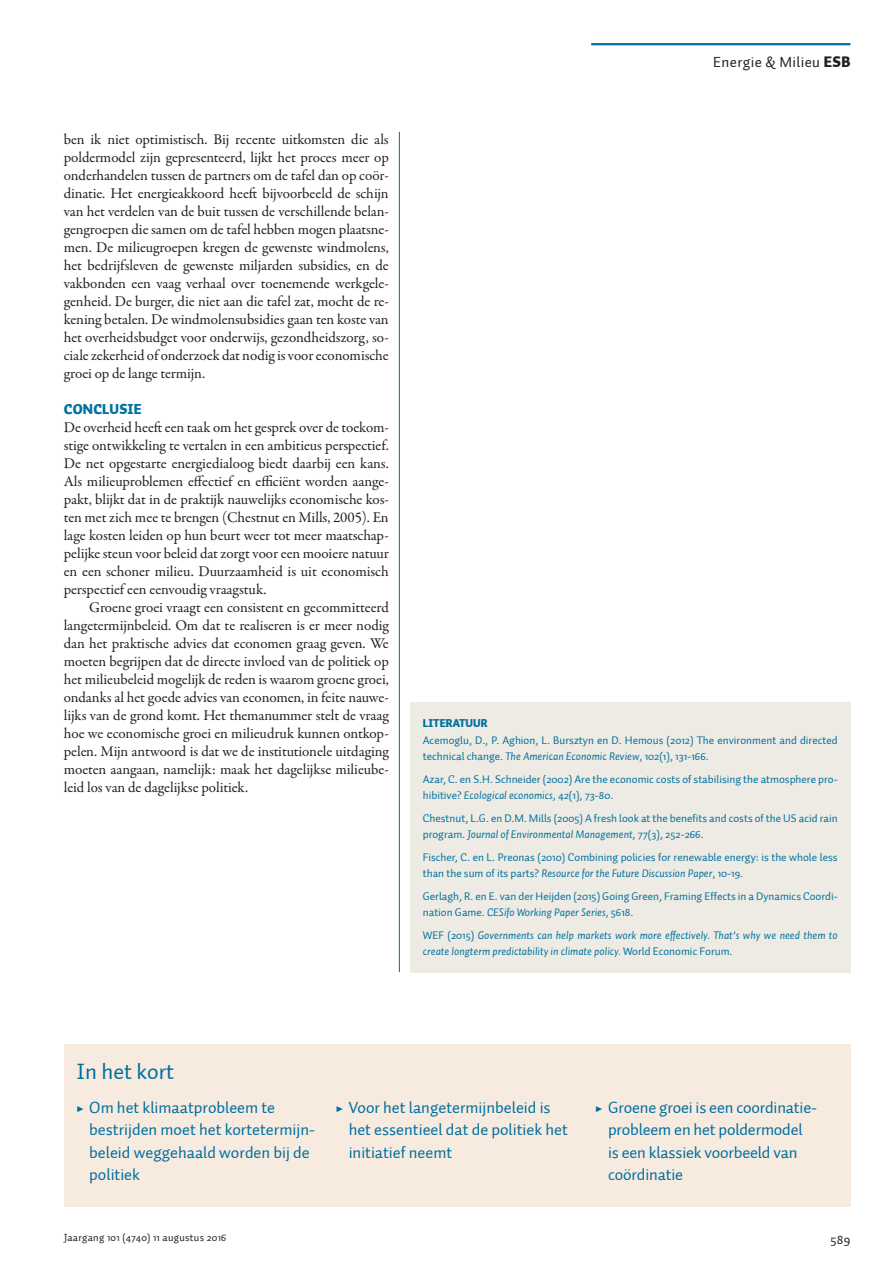
<style>
.page{position:relative;width:893px;height:1263px;background:#fff}
.page>*{position:absolute;margin:0;border:0;box-sizing:border-box;transform-origin:0 0}
.KDK1_FiguurKop{font:22.5px "Auto 1";color:#006e9f}
.t1{font:16.5px/22.5px "Auto 1";color:#006e9f}
.PLAT_VervolgAlinea{font:15px/18px "Garamond Premr Pro";letter-spacing:-.005em;color:#231f20;text-align:justify}
.PLAT_EersteAlinea{font:15px/18px "Garamond Premr Pro";letter-spacing:-.005em;color:#231f20;text-align:justify}
.t2{font:15px "Auto 1";letter-spacing:.025em;color:#231f20}
.PTK1_Tussenkop{font:900 14.25px "Auto 1";letter-spacing:.01em;color:#0071a0}
.t3{font:13.5px "Auto 1";color:#231f20}
.KDPT_LiteratuurTekst{font:11.25px/16.5px "Auto 1";color:#0071a0}
.KDPT_LiteratuurTekst-2{font:italic 11.25px/16.5px "Auto 1";color:#0071a0}
.KDPT_LiteratuurTekst-3{font:900 11.25px "Auto 1";color:#0071a0}
.t4{font:10.5px "Auto 1";letter-spacing:.025em;color:#231f20}
.s1{font-weight:900}
.s2{font-style:italic}
.s3{font-style:normal}
.s4{font-family:"Garamond Premr Pro";font-weight:700}
</style>
<div class="page">
<hr style="left:591px;top:43px;width:259px;height:2px;background:#006e9f">
<div style="left:64px;top:1044px;width:786px;height:162px;background:#f7ebdf"></div>
<div style="left:410px;top:702px;width:440px;height:270px;background:#edebe3"></div>
<hr style="left:399px;top:132px;width:1px;height:840px;background:#006e9f">
<p class="PLAT_VervolgAlinea" style="left:64px;top:131px;width:327px">ben ik niet optimistisch. Bij recente uitkomsten die als poldermodel zijn gepresenteerd, lijkt het proces meer op onderhandelen tussen de partners om de tafel dan op coör&shy;dinatie. Het energieakkoord heeft bijvoorbeeld de schijn van het verdelen van de buit tussen de verschillende belan&shy;gengroepen die samen om de tafel hebben mogen plaatsne&shy;men. De milieugroepen kregen de gewenste windmolens, het bedrijfsleven de gewenste miljarden subsidies, en de vakbonden een vaag verhaal over toenemende werkgele&shy;genheid. De burger, die niet aan die tafel zat, mocht de re&shy;kening betalen. De windmolensubsidies gaan ten koste van het overheidsbudget voor onderwijs, gezondheidszorg, so&shy;ciale zekerheid of onderzoek dat nodig is voor economische groei op de lange termijn.</p>
<p class="PTK1_Tussenkop" style="left:64px;top:400px;width:79px">CONCLUSIE</p>
<p class="PLAT_EersteAlinea" style="left:64px;top:419px;width:327px">De overheid heeft een taak om het gesprek over de toekom&shy;stige ontwikkeling te vertalen in een ambitieus perspectief.<br>De net opgestarte energiedialoog biedt daarbij een kans.<br>Als milieuproblemen effectief en efficiënt worden aange&shy;pakt, blijkt dat in de praktijk nauwelijks economische kos&shy;ten met zich mee te brengen (Chestnut en Mills, 2005). En lage kosten leiden op hun beurt weer tot meer maatschap&shy;pelijke steun voor beleid dat zorgt voor een mooiere natuur en een schoner milieu. Duurzaamheid is uit economisch perspectief een eenvoudig vraagstuk.</p>
<p class="PLAT_VervolgAlinea" style="left:64px;top:599px;width:327px;text-indent:26px">Groene groei vraagt een consistent en gecommitteerd langetermijnbeleid. Om dat te realiseren is er meer nodig dan het praktische advies dat economen graag geven. We moeten begrijpen dat de directe invloed van de politiek op het milieubeleid mogelijk de reden is waarom groene groei, ondanks al het goede advies van economen, in feite nauwe&shy;lijks van de grond komt. Het themanummer stelt de vraag hoe we economische groei en milieudruk kunnen ontkop&shy;pelen. Mijn antwoord is dat we de institutionele uitdaging moeten aangaan, namelijk: maak het dagelijkse milieube&shy;leid los van de dagelijkse politiek.</p>
<p class="t2" style="left:713px;top:53px;width:139px">Energie &amp; Milieu <span class="s1">ESB</span></p>
<p class="KDPT_LiteratuurTekst-3" style="left:423px;top:716px;width:66px">LITERATUUR</p>
<p class="KDPT_LiteratuurTekst" style="left:423px;top:732px;width:416px">Acemoglu, D., P. Aghion, L. Bursztyn en D. Hemous (2012) The environment and directed technical change. <span class="s2">The American Economic Review</span>, 102(1), 131-166.</p>
<p class="KDPT_LiteratuurTekst" style="left:423px;top:771px;width:416px">Azar, C. en S.H. Schneider (2002) Are the economic costs of stabilising the atmosphere pro&shy;hibitive? <span class="s2">Ecological economics</span>, 42(1), 73-80.</p>
<p class="KDPT_LiteratuurTekst" style="left:423px;top:810px;width:416px">Chestnut, L.G. en D.M. Mills (2005) A fresh look at the benefits and costs of the US acid rain program. <span class="s2">Journal of Environmental Management</span>, 77(3), 252-266.</p>
<p class="KDPT_LiteratuurTekst" style="left:423px;top:849px;width:416px">Fischer, C. en L. Preonas (2010) Combining policies for renewable energy: is the whole less than the sum of its parts? <span class="s2">Resource for the Future Discussion Paper</span>, 10-19.</p>
<p class="KDPT_LiteratuurTekst" style="left:423px;top:888px;width:416px">Gerlagh, R. en E. van der Heijden (2015) Going Green, Framing Effects in a Dynamics Coordi&shy;nation Game. <span class="s2">CESifo Working Paper Series,</span> 5618.</p>
<p class="KDPT_LiteratuurTekst-2" style="left:423px;top:927px;width:416px"><span class="s3">WEF (2015)</span> Governments can help markets work more effectively. That’s why we need them to create longterm predictability in climate policy. <span class="s3">World Economic Forum.</span></p>
<p class="KDK1_FiguurKop" style="left:77px;top:1058px;width:99px">In het kort</p>
<p class="t1" style="left:89px;top:1096px;width:227px;text-indent:-13px"><span class="s4">▶</span> Om het klimaatprobleem te bestrijden moet het kortetermijn&shy;beleid weggehaald worden bij de politiek</p>
<p class="t1" style="left:349px;top:1096px;width:221px;text-indent:-13px"><span class="s4">▶</span> Voor het langetermijnbeleid is het essentieel dat de politiek het initiatief neemt</p>
<p class="t1" style="left:608px;top:1096px;width:210px;text-indent:-13px"><span class="s4">▶</span> Groene groei is een coordinatie&shy;probleem en het poldermodel is een klassiek voorbeeld van coördinatie</p>
<p class="t4" style="left:64px;top:1231px;width:164px">Jaargang 101 (4740) 11 augustus 2016</p>
<p class="t3" style="left:830px;top:1231px;width:21px">589</p>
</div>
